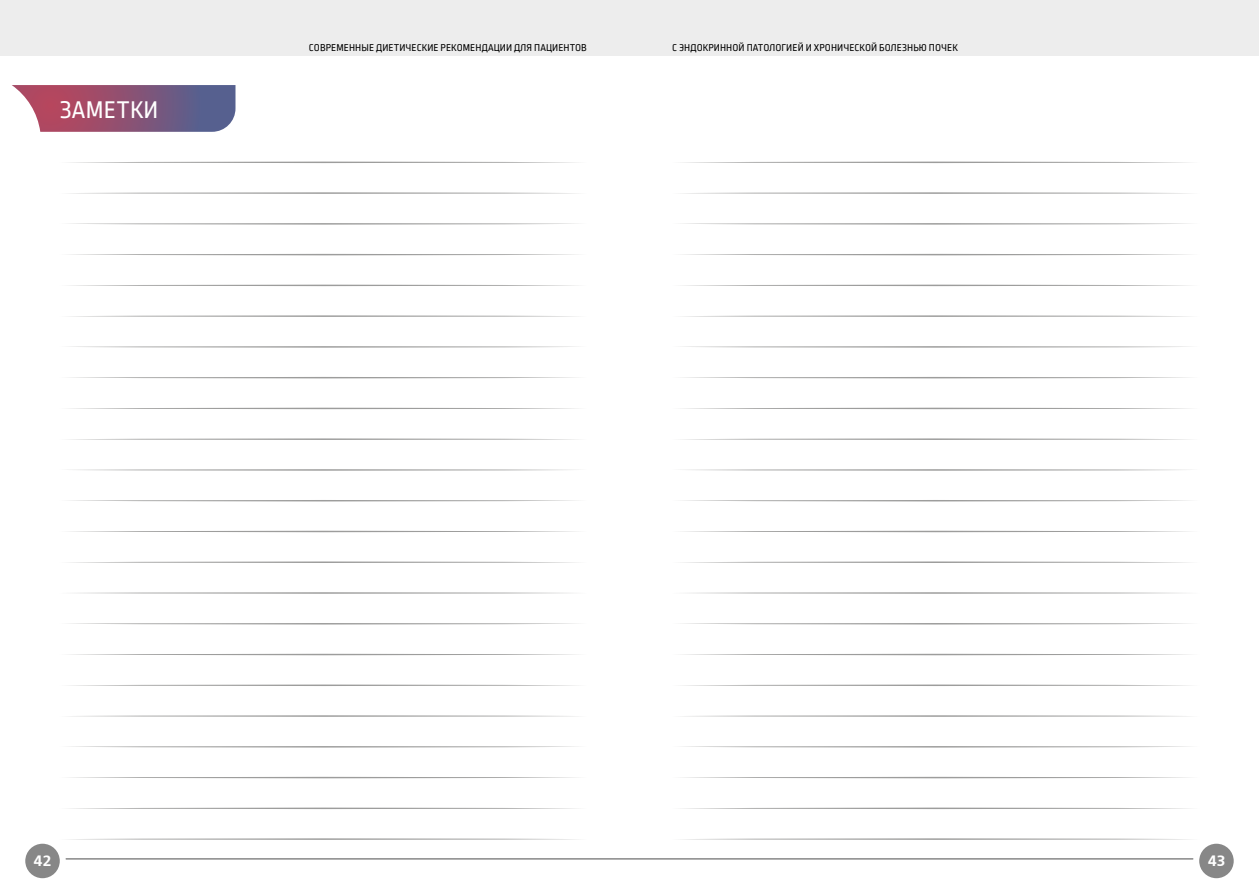
<style>
.page{position:relative;width:1259px;height:893px;background:#fff}
.page>*{position:absolute;margin:0;border:0;box-sizing:border-box;transform-origin:0 0}
.t1{font:25.5px "Ropa Sans Pro";letter-spacing:.01em;color:#fff}
.t2{font:700 15px "Free Set";color:#fff}
.t3{font:10.5px "Ropa Sans Pro";letter-spacing:.01em;color:#000}
</style>
<div class="page">
<svg style="left:12px;top:85px;width:223px;height:47px;background:#926383"></svg>
<svg style="left:70px;top:162px;width:507px;height:1px"></svg>
<svg style="left:70px;top:223px;width:507px;height:2px"></svg>
<svg style="left:70px;top:192px;width:507px;height:2px"></svg>
<svg style="left:70px;top:254px;width:507px;height:1px"></svg>
<svg style="left:70px;top:315px;width:507px;height:2px"></svg>
<svg style="left:70px;top:285px;width:507px;height:1px"></svg>
<svg style="left:70px;top:377px;width:507px;height:1px"></svg>
<svg style="left:72px;top:469px;width:503px;height:2px"></svg>
<svg style="left:70px;top:408px;width:507px;height:1px"></svg>
<svg style="left:70px;top:500px;width:507px;height:1px"></svg>
<svg style="left:70px;top:561px;width:507px;height:2px"></svg>
<svg style="left:70px;top:531px;width:507px;height:1px"></svg>
<svg style="left:78px;top:592px;width:491px;height:2px"></svg>
<svg style="left:70px;top:654px;width:507px;height:1px"></svg>
<svg style="left:70px;top:623px;width:507px;height:1px"></svg>
<svg style="left:70px;top:684px;width:507px;height:2px"></svg>
<svg style="left:70px;top:777px;width:507px;height:1px"></svg>
<svg style="left:70px;top:715px;width:507px;height:2px"></svg>
<svg style="left:70px;top:746px;width:507px;height:2px"></svg>
<svg style="left:70px;top:838px;width:507px;height:2px"></svg>
<svg style="left:70px;top:808px;width:507px;height:1px"></svg>
<svg style="left:70px;top:346px;width:507px;height:2px"></svg>
<svg style="left:70px;top:438px;width:507px;height:2px"></svg>
<svg style="left:682px;top:162px;width:507px;height:1px"></svg>
<svg style="left:682px;top:223px;width:508px;height:2px"></svg>
<svg style="left:682px;top:192px;width:507px;height:2px"></svg>
<svg style="left:682px;top:254px;width:508px;height:1px"></svg>
<svg style="left:682px;top:315px;width:507px;height:2px"></svg>
<svg style="left:682px;top:285px;width:508px;height:1px"></svg>
<svg style="left:682px;top:377px;width:507px;height:1px"></svg>
<svg style="left:684px;top:469px;width:503px;height:2px"></svg>
<svg style="left:682px;top:408px;width:508px;height:1px"></svg>
<svg style="left:682px;top:500px;width:507px;height:1px"></svg>
<svg style="left:682px;top:561px;width:507px;height:2px"></svg>
<svg style="left:682px;top:531px;width:507px;height:1px"></svg>
<svg style="left:691px;top:592px;width:491px;height:2px"></svg>
<svg style="left:682px;top:654px;width:507px;height:1px"></svg>
<svg style="left:682px;top:623px;width:507px;height:1px"></svg>
<svg style="left:682px;top:684px;width:507px;height:2px"></svg>
<svg style="left:682px;top:777px;width:507px;height:1px"></svg>
<svg style="left:682px;top:715px;width:508px;height:2px"></svg>
<svg style="left:683px;top:746px;width:507px;height:2px"></svg>
<svg style="left:682px;top:838px;width:507px;height:2px"></svg>
<svg style="left:682px;top:808px;width:507px;height:1px"></svg>
<svg style="left:682px;top:346px;width:507px;height:2px"></svg>
<svg style="left:682px;top:438px;width:508px;height:2px"></svg>
<hr style="left:43px;top:858px;width:1172px;height:2px;background:#878787">
<div style="left:1196px;top:841px;width:40px;height:40px;background:#878787;border-radius:50%"></div>
<div style="left:1193px;top:838px;width:46px;height:46px;border:6px solid #fff;border-radius:50%"></div>
<div style="left:22px;top:841px;width:41px;height:40px;background:#878787;border-radius:50%"></div>
<div style="left:19px;top:838px;width:47px;height:46px;border:6px solid #fff;border-radius:50%"></div>
<div style="left:0;top:0;width:1259px;height:55px;background:#ededed"></div>
<h1 class="t1" style="left:60px;top:96px;width:100px">ЗАМЕТКИ</h1>
<p class="t3" style="left:309px;top:42px;width:279px">СОВРЕМЕННЫЕ ДИЕТИЧЕСКИЕ РЕКОМЕНДАЦИИ ДЛЯ ПАЦИЕНТОВ</p>
<p class="t3" style="left:672px;top:42px;width:287px">С ЭНДОКРИННОЙ ПАТОЛОГИЕЙ И ХРОНИЧЕСКОЙ БОЛЕЗНЬЮ ПОЧЕК</p>
<h2 class="t2" style="left:34px;top:853px;width:19px">42</h2>
<h2 class="t2" style="left:1207px;top:853px;width:19px">43</h2>
</div>
